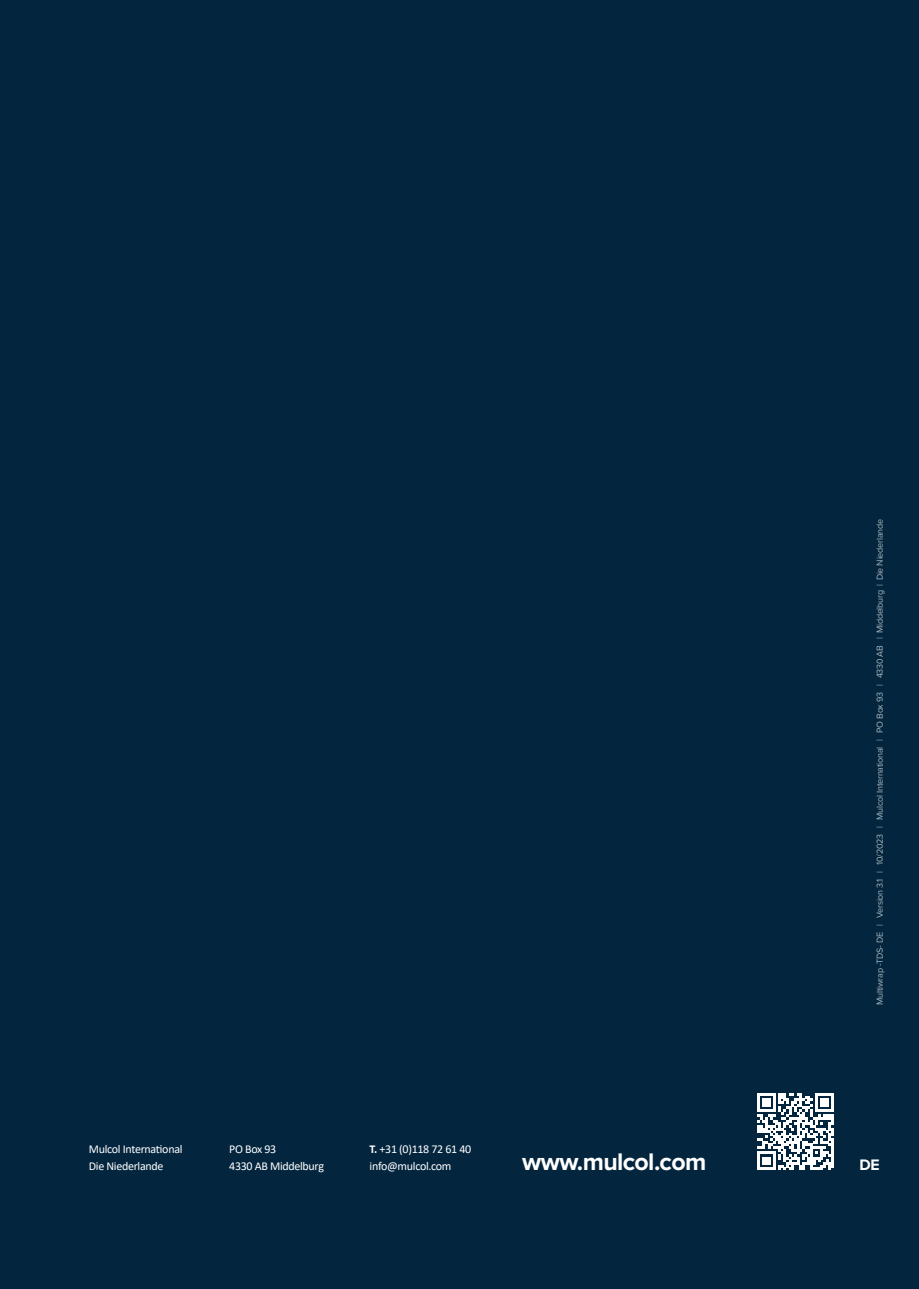
<style>
.page{position:relative;width:919px;height:1289px;background:#fff}
.page>*{position:absolute;margin:0;border:0;box-sizing:border-box;transform-origin:0 0}
.Titel{font:700 24.9px "Proxima Nova";letter-spacing:-.025em;color:#fff}
.Landcode{font:700 15.75px "Proxima Nova";color:#fff}
.t1{font:12px "Calibri";letter-spacing:-.025em;color:#fff}
.t2{font:9px "Proxima Nova";letter-spacing:-.025em;color:#a6b6bd}
.s1{font-weight:700}
</style>
<div class="page">
<div style="left:0;top:0;width:918px;height:1288px;background:#03253e"></div>
<svg style="left:757px;top:1093px;width:76px;height:76px"></svg>
<p class="t2" style="left:873px;top:1004px;width:487px;rotate:-90deg">Multiwrap -TDS- DE | Version 3.1 | 10/2023 | Mulcol International | PO Box 93 | 4330 AB | Middelburg | Die Niederlande</p>
<p class="t1" style="left:89px;top:1140px;width:95px">Mulcol International</p>
<p class="t1" style="left:229px;top:1140px;width:49px">PO Box 93</p>
<p class="t1" style="left:369px;top:1140px;width:103px"><span class="s1">T.</span> +31 (0)118 72 61 40</p>
<p class="t1" style="left:89px;top:1157px;width:76px">Die Niederlande</p>
<p class="t1" style="left:229px;top:1157px;width:96px">4330 AB Middelburg</p>
<p class="t1" style="left:369px;top:1157px;width:83px">info@mulcol.com</p>
<p class="Titel" style="left:522px;top:1143px;width:185px">www.mulcol.com</p>
<p class="Landcode" style="left:859px;top:1153px;width:22px">DE</p>
</div>
